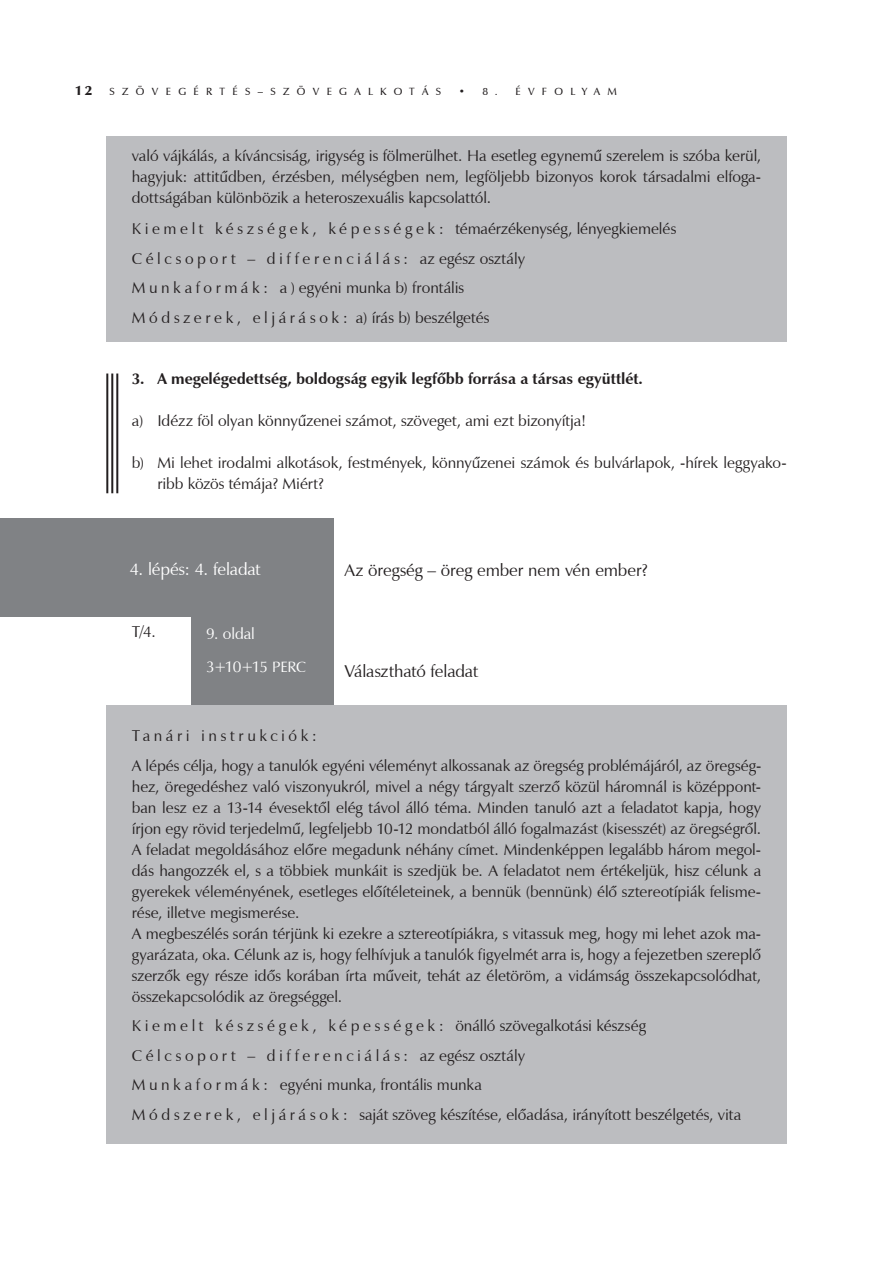
<style>
.page{position:relative;width:893px;height:1263px;background:#fff}
.page>*{position:absolute;margin:0;border:0;box-sizing:border-box;transform-origin:0 0}
.t1{font:17.25px "Zapf Humanist 601 PFL";letter-spacing:-.01em;color:#231f20}
.t2{font:17.25px "Zapf Humanist 601 PFL";letter-spacing:-.01em;color:#fff}
.t3{font:15.75px/21px "Zapf Humanist 601 PFL";color:#231f20}
.t4{font:700 15.75px "Zapf Humanist 601 PFL";color:#231f20}
.t5{font:15.75px/33.8px "Zapf Humanist 601 PFL";letter-spacing:-.005em;color:#fff}
.t6{font:13.5px "Zapf Humanist 601 Ult PFL";color:#231f20}
.t7{font:10.5px "Zapf Humanist 601 Dm PFL";letter-spacing:.7em;color:#231f20}
.s1{font-size:15px}
</style>
<div class="page">
<div style="left:0;top:518px;width:333px;height:191px;background:#808285"></div>
<div style="left:0;top:617px;width:190px;height:94px;background:#fff"></div>
<div style="left:106px;top:706px;width:681px;height:438px;background:#bcbdc0"></div>
<div style="left:106px;top:136px;width:681px;height:206px;background:#bcbdc0"></div>
<hr style="left:116px;top:373px;width:2px;height:120px;background:#231f20">
<hr style="left:111px;top:373px;width:2px;height:120px;background:#231f20">
<hr style="left:106px;top:373px;width:2px;height:120px;background:#231f20">
<p class="t6" style="left:75px;top:82px;width:18px">12</p>
<p class="t7" style="left:109px;top:84px;width:333px">SZÖVEGÉRTÉS–SZÖVEGALKOTÁS</p>
<p class="t7" style="left:459px;top:84px;width:41px">• 8 .</p>
<p class="t7" style="left:515px;top:84px;width:103px">ÉVFOLYAM</p>
<p class="t3" style="left:132px;top:145px;width:631px;text-align:justify">való vájkálás, a kíváncsiság, irigység is fölmerülhet. Ha esetleg egynemű szerelem is szóba kerül, hagyjuk: attitűdben, érzésben, mélységben nem, legföljebb bizonyos korok társadalmi elfoga&shy;dottságában különbözik a heteroszexuális kapcsolattól.</p>
<p class="t3" style="left:132px;top:214px;width:546px;line-height:29.5px">K i e m e l t ké s z s é g e k , ké p e s s é g e k: témaérzékenység, lényegkiemelés Célcsoport – differenciálás: az egész osztály<br>M u n k a f o r m á k : a ) egyéni munka b) frontális<br>Módszerek, eljárások: a) írás b) beszélgetés</p>
<p class="t4" style="left:132px;top:369px;width:513px">3. A megelégedettség, boldogság egyik legfőbb forrása a társas együttlét.</p>
<p class="t3" style="left:132px;top:410px;width:456px">a) Idézz föl olyan könnyűzenei számot, szöveget, ami ezt bizonyítja!</p>
<p class="t3" style="left:157px;top:452px;width:631px;text-indent:-26px">b) Mi lehet irodalmi alkotások, festmények, könnyűzenei számok és bulvárlapok, -hírek leggyako&shy;ribb közös témája? Miért?</p>
<p class="t2" style="left:130px;top:558px;width:132px">4. lépés: 4. feladat</p>
<p class="t3" style="left:132px;top:621px;width:25px">T/4.</p>
<p class="t5" style="left:206px;top:616px;width:101px">9. oldal<br>3+10+15 <span class="s1">PERC</span></p>
<p class="t1" style="left:344px;top:559px;width:305px">Az öregség – öreg ember nem vén ember?</p>
<p class="t1" style="left:344px;top:660px;width:135px">Választható feladat</p>
<p class="t3" style="left:132px;top:721px;width:631px;line-height:29.5px">Tanári instrukciók:<br>A lépés célja, hogy a tanulók egyéni véleményt alkossanak az öregség problémájáról, az öregség-</p>
<p class="t3" style="left:132px;top:775px;width:631px">hez, öregedéshez való viszonyukról, mivel a négy tárgyalt szerző közül háromnál is középpont&shy;ban lesz ez a 13-14 évesektől elég távol álló téma. Minden tanuló azt a feladatot kapja, hogy írjon egy rövid terjedelmű, legfeljebb 10-12 mondatból álló fogalmazást (kisesszét) az öregségről.<br>A feladat megoldásához előre megadunk néhány címet. Mindenképpen legalább három megol&shy;dás hangozzék el, s a többiek munkáit is szedjük be. A feladatot nem értékeljük, hisz célunk a gyerekek véleményének, esetleges előítéleteinek, a bennük (bennünk) élő sztereotípiák felisme&shy;rése, illetve megismerése.<br>A megbeszélés során térjünk ki ezekre a sztereotípiákra, s vitassuk meg, hogy mi lehet azok ma&shy;gyarázata, oka. Célunk az is, hogy felhívjuk a tanulók figyelmét arra is, hogy a fejezetben szereplő szerzők egy része idős korában írta műveit, tehát az életöröm, a vidámság összekapcsolódhat, összekapcsolódik az öregséggel.</p>
<p class="t3" style="left:132px;top:1011px;width:611px;line-height:29.5px">Kiemelt készségek, képességek: önálló szövegalkotási készség Célcsoport – differenciálás: az egész osztály<br>M u n k a f o r m á k : egyéni munka, frontális munka<br>M ó d s z e r e k , e l j á r á s o k : saját szöveg készítése, előadása, irányított beszélgetés, vita</p>
</div>
